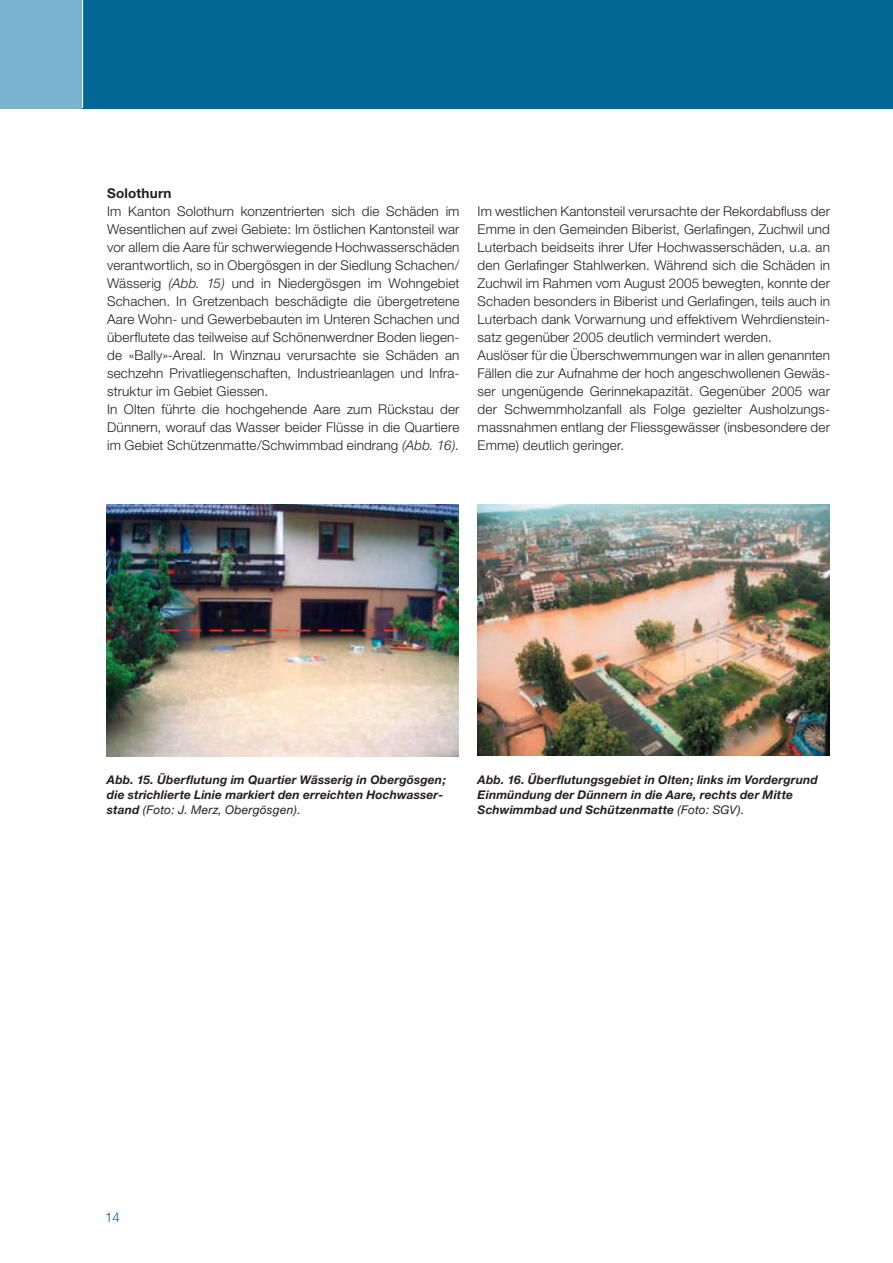
<style>
.page{position:relative;width:893px;height:1263px;background:#fff}
.page>*{position:absolute;margin:0;border:0;box-sizing:border-box;transform-origin:0 0}
.t1{font:300 13.5px/18px "Helvetica Neue";letter-spacing:.01em;color:#231f20}
.t2{font:700 13.5px "Helvetica Neue";letter-spacing:.015em;color:#231f20}
.t3{font:300 13.5px "Helvetica Neue";color:#006893}
.t4{font:italic 700 12px/15px "Helvetica Neue";letter-spacing:.01em;color:#231f20}
.s1{font-style:italic}
.s2{font-weight:400}
</style>
<div class="page">
<div style="left:77px;top:0;width:816px;height:108px;background:#006893"></div>
<hr style="left:82px;top:0;width:1px;height:108px;background:#fff">
<div style="left:0;top:0;width:82px;height:108px;background:#78b3cf"></div>
<img style="left:106px;top:504px;width:352px;height:252px">
<img style="left:478px;top:504px;width:351px;height:252px">
<p class="t2" style="left:107px;top:185px;width:66px">Solothurn</p>
<p class="t1" style="left:107px;top:202px;width:354px">Im Kanton Solothurn konzentrierten sich die Schäden im Wesentlichen auf zwei Gebiete: Im östlichen Kantonsteil war vor allem die Aare für schwerwiegende Hochwasserschäden verantwortlich, so in Obergösgen in der Siedlung Schachen/ Wässerig <span class="s1">(Abb. 15)</span> und in Niedergösgen im Wohngebiet Schachen. In Gretzenbach beschädigte die übergetretene Aare Wohn- und Gewerbebauten im Unteren Schachen und überflutete das teilweise auf Schönenwerdner Boden liegen&shy;de «Bally»-Areal. In Winznau verursachte sie Schäden an sechzehn Privatliegenschaften, Industrieanlagen und Infra&shy;struktur im Gebiet Giessen.<br>In Olten führte die hochgehende Aare zum Rückstau der Dünnern, worauf das Wasser beider Flüsse in die Quartiere im Gebiet Schützenmatte/Schwimmbad eindrang <span class="s1">(Abb. 16).</span></p>
<p class="t1" style="left:478px;top:202px;width:354px">Im westlichen Kantonsteil verursachte der Rekordabfluss der Emme in den Gemeinden Biberist, Gerlafingen, Zuchwil und Luterbach beidseits ihrer Ufer Hochwasserschäden, u.a. an den Gerlafinger Stahlwerken. Während sich die Schäden in Zuchwil im Rahmen vom August 2005 bewegten, konnte der Schaden besonders in Biberist und Gerlafingen, teils auch in Luterbach dank Vorwarnung und effektivem Wehrdienstein&shy;satz gegenüber 2005 deutlich vermindert werden.<br>Auslöser für die Überschwemmungen war in allen genannten Fällen die zur Aufnahme der hoch angeschwollenen Gewäs&shy;ser ungenügende Gerinnekapazität. Gegenüber 2005 war der Schwemmholzanfall als Folge gezielter Ausholzungs&shy;massnahmen entlang der Fliessgewässer (insbesondere der Emme) deutlich geringer.</p>
<p class="t4" style="left:107px;top:772px;width:341px">Abb. 15. Überflutung im Quartier Wässerig in Obergösgen; die strichlierte Linie markiert den erreichten Hochwasser&shy;stand <span class="s2">(Foto: J. Merz, Obergösgen).</span></p>
<p class="t4" style="left:478px;top:772px;width:342px">Abb. 16. Überflutungsgebiet in Olten; links im Vordergrund<br>Einmündung der Dünnern in die Aare, rechts der Mitte<br>Schwimmbad und Schützenmatte <span class="s2">(Foto: SGV).</span></p>
<p class="t3" style="left:105px;top:1209px;width:17px">14</p>
</div>
